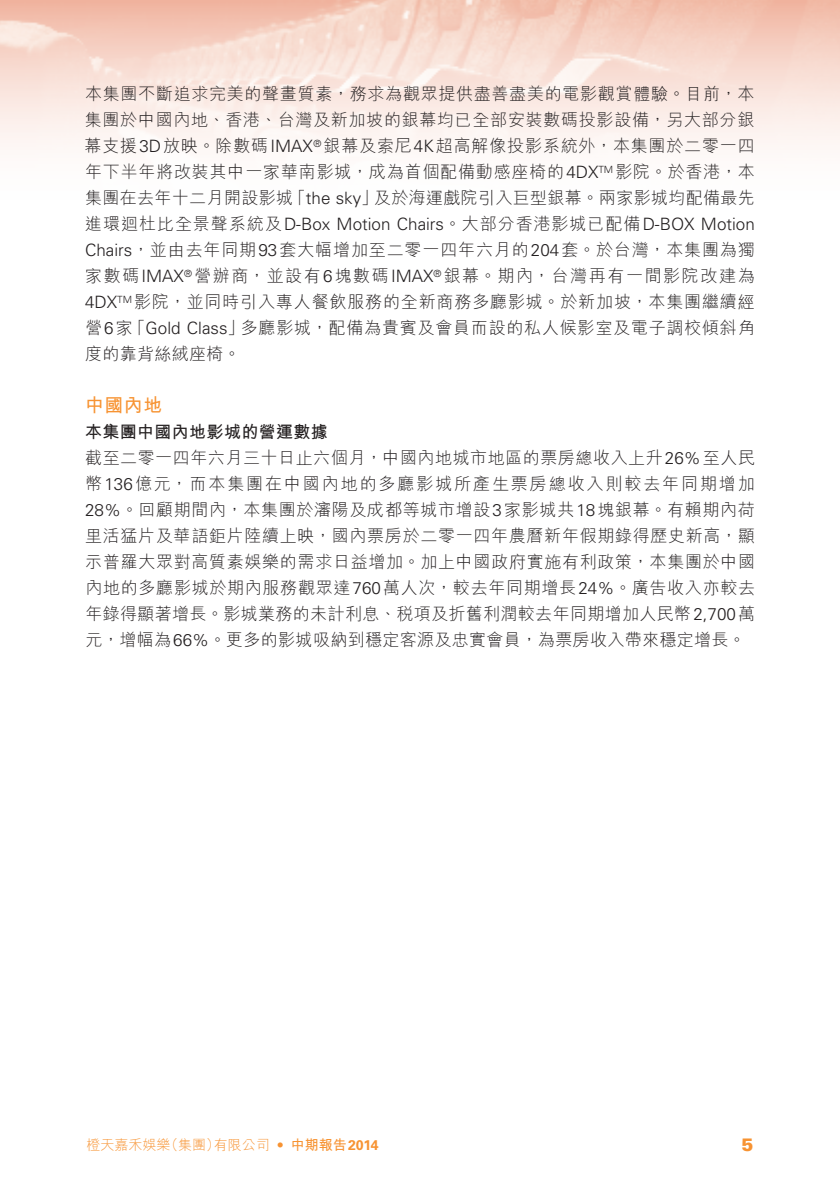
<style>
.page{position:relative;width:840px;height:1191px;background:#fff}
.page>*{position:absolute;margin:0;border:0;box-sizing:border-box;transform-origin:0 0}
.t1{font:700 19px "M Hei HK";color:#f79332}
.t2{font:900 18px "Univers LT Std";color:#f79332}
.t3{font:300 17px/26px "M Hei HK";letter-spacing:.04em;color:#231f20;text-align:justify}
.t4{font:300 17px "Univers LT Std";color:#231f20}
.t5{font:300 14px "M Hei HK";color:#f79332}
.s1{font-family:"Univers LT Std"}
.s2{font-family:"M Hei HK"}
.s3{font-weight:700}
.s4{font-family:"Univers LT Std";font-weight:700}
</style>
<div class="page">
<p class="t3" style="left:85px;top:81px;width:671px">本集團不斷追求完美的聲畫質素，務求為觀眾提供盡善盡美的電影觀賞體驗。目前，本集團於中國內地、香港、台灣及新加坡的銀幕均已全部安裝數碼投影設備，另大部分銀幕支援<span class="s1">3D</span>放映。除數碼<span class="s1">IMAX</span><sup>®</sup> 銀幕及索尼<span class="s1">4K</span>超高解像投影系統外，本集團於二零一四年下半年將改裝其中一家華南影城，成為首個配備動感座椅的<span class="s1">4DX</span><sup>TM</sup> 影院。於香港，本集團在去年十二月開設影城「<span class="s1">the sky</span>」及於海運戲院引入巨型銀幕。兩家影城均配備最先</p>
<p class="t4" style="left:85px;top:214px;width:670px"><span class="s2">進環迴杜比全景聲系統及</span>D-Box Motion Chairs<span class="s2">。大部分香港影城已配備</span>D-BOX Motion</p>
<p class="t3" style="left:85px;top:237px;width:671px"><span class="s1">Chairs</span>，並由去年同期<span class="s1">93</span>套大幅增加至二零一四年六月的<span class="s1">204</span>套。於台灣，本集團為獨家數碼<span class="s1">IMAX</span><sup>®</sup>營辦商，並設有<span class="s1">6</span>塊數碼<span class="s1">IMAX</span><sup>®</sup>銀幕。期內，台灣再有一間影院改建為<span class="s1">4DX</span><sup>TM</sup> 影院，並同時引入專人餐飲服務的全新商務多廳影城。於新加坡，本集團繼續經營<span class="s1">6</span>家「<span class="s1">Gold Class</span>」多廳影城，配備為貴賓及會員而設的私人候影室及電子調校傾斜角度的靠背絲絨座椅。</p>
<p class="t1" style="left:85px;top:391px;width:79px">中國內地</p>
<p class="t3" style="left:85px;top:419px;width:671px;text-align:left"><span class="s3">本集團中國內地影城的營運數據<br></span>截至二零一四年六月三十日止六個月，中國內地城市地區的票房總收入上升<span class="s1">26%</span>至人民幣<span class="s1">136</span>億元，而本集團在中國內地的多廳影城所產生票房總收入則較去年同期增加<span class="s1">28%</span>。回顧期間內，本集團於瀋陽及成都等城市增設<span class="s1">3</span>家影城共<span class="s1">18</span>塊銀幕。有賴期內荷里活猛片及華語鉅片陸續上映，國內票房於二零一四年農曆新年假期錄得歷史新高，顯示普羅大眾對高質素娛樂的需求日益增加。加上中國政府實施有利政策，本集團於中國內地的多廳影城於期內服務觀眾達<span class="s1">760</span>萬人次，較去年同期增長<span class="s1">24%</span>。廣告收入亦較去年錄得顯著增長。影城業務的未計利息、稅項及折舊利潤較去年同期增加人民幣<span class="s1">2,700</span>萬元，增幅為<span class="s1">66%</span>。更多的影城吸納到穩定客源及忠實會員，為票房收入帶來穩定增長。</p>
<p class="t5" style="left:86px;top:1138px;width:293px">橙天嘉禾娛樂（集團）有限公司 <span class="s1">•</span> <span class="s3">中期報告</span><span class="s4">2014</span></p>
<p class="t2" style="left:741px;top:1133px;width:14px">5</p>
</div>
